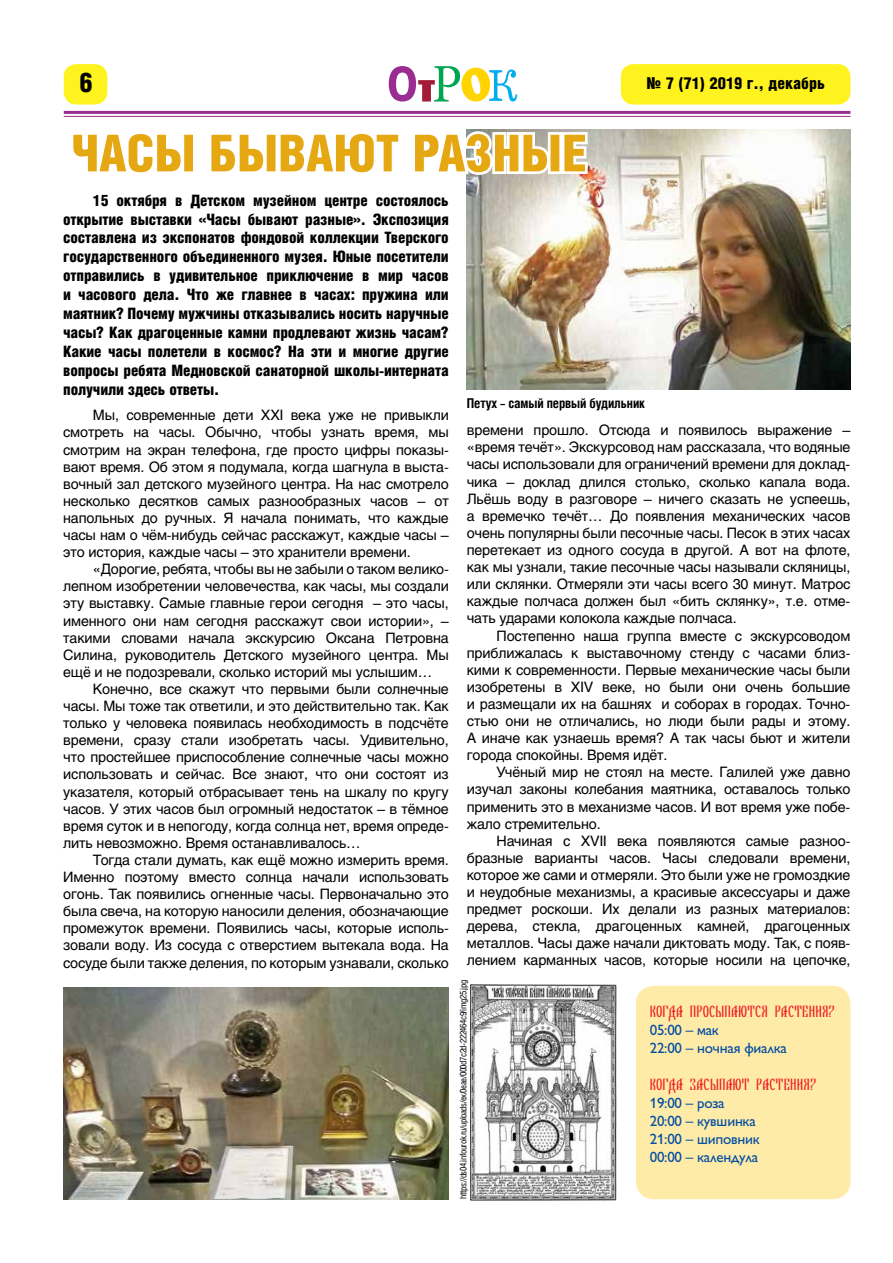
<style>
.page{position:relative;width:893px;height:1263px;background:#fff}
.page>*{position:absolute;margin:0;border:0;box-sizing:border-box;transform-origin:0 0}
.t1{font:51px "Helios Cond Black C";color:#e5a812}
.t2{font:27px "Helios Cond Black C";color:#000}
.t3{font:16.5px "A La Russ";letter-spacing:.01em;color:#ed1d24}
.t4{font:16.5px "Helios Cond Black C";color:#000}
.t5{font:15.75px/18.9px "Helios Cond Black C";letter-spacing:-.01em;color:#000;text-align:justify}
.t6{font:15px/18px "Gill Sans C";letter-spacing:-.015em;color:#034ea2}
.t7{font:14.25px/17.1px "Helios C";letter-spacing:-.01em;color:#000;text-align:justify}
.t8{font:700 13.5px "Helios Cond C";letter-spacing:-.01em;color:#000}
.t9{font:9px "Helios Cond C";letter-spacing:-.05em;color:#000}
</style>
<div class="page">
<div style="left:621px;top:64px;width:229px;height:41px;background:#fff31f;border-radius:13px"></div>
<hr style="left:64px;top:111px;width:786px;height:3px;background:#9a2d91">
<hr style="left:64px;top:116px;width:786px;height:1px;background:#9a2d91">
<div style="left:64px;top:64px;width:43px;height:41px;background:#fff31f;border-radius:13px"></div>
<img style="left:467px;top:130px;width:383px;height:260px">
<img style="left:64px;top:987px;width:385px;height:212px">
<img style="left:470px;top:984px;width:146px;height:216px">
<svg style="left:68px;top:65px;width:130px;height:52px"></svg>
<svg style="left:206px;top:66px;width:384px;height:112px"></svg>
<div style="left:636px;top:986px;width:214px;height:213px;background:#ffeba8;border-radius:18px"></div>
<h2 class="t2" style="left:79px;top:67px;width:15px">6</h2>
<p class="t4" style="left:646px;top:74px;width:180px">№ 7 (71) 2019 г., декабрь</p>
<h1 class="t1" style="left:71px;top:124px;width:516px">ЧАСЫ БЫВАЮТ РАЗНЫЕ</h1>
<p class="t5" style="left:63px;top:190px;width:387px;text-indent:30px">15 октября в Детском музейном центре состоялось открытие выставки «Часы бывают разные». Экспозиция составлена из экспонатов фондовой коллекции Тверского государственного объединенного музея. Юные посетители отправились в удивительное приключение в мир часов и часового дела. Что же главнее в часах: пружина или маятник? Почему мужчины отказывались носить наручные часы? Как драгоценные камни продлевают жизнь часам?<br>Какие часы полетели в космос? На эти и многие другие вопросы ребята Медновской санаторной школы-интерната получили здесь ответы.</p>
<p class="t7" style="left:63px;top:407px;width:387px;text-indent:30px">Мы, современные дети XXI века уже не привыкли смотреть на часы. Обычно, чтобы узнать время, мы смотрим на экран телефона, где просто цифры показы&shy;вают время. Об этом я подумала, когда шагнула в выста&shy;вочный зал детского музейного центра. На нас смотрело несколько десятков самых разнообразных часов – от напольных до ручных. Я начала понимать, что каждые часы нам о чём-нибудь сейчас расскажут, каждые часы – это история, каждые часы – это хранители времени.</p>
<p class="t7" style="left:63px;top:560px;width:387px;text-indent:30px">«Дорогие, ребята, чтобы вы не забыли о таком велико&shy;лепном изобретении человечества, как часы, мы создали эту выставку. Самые главные герои сегодня – это часы, именного они нам сегодня расскажут свои истории», – такими словами начала экскурсию Оксана Петровна Силина, руководитель Детского музейного центра. Мы ещё и не подозревали, сколько историй мы услышим…</p>
<p class="t7" style="left:63px;top:680px;width:387px;text-indent:30px">Конечно, все скажут что первыми были солнечные часы. Мы тоже так ответили, и это действительно так. Как только у человека появилась необходимость в подсчёте времени, сразу стали изобретать часы. Удивительно, что простейшее приспособление солнечные часы можно использовать и сейчас. Все знают, что они состоят из указателя, который отбрасывает тень на шкалу по кругу часов. У этих часов был огромный недостаток – в тёмное время суток и в непогоду, когда солнца нет, время опреде&shy;лить невозможно. Время останавливалось…</p>
<p class="t7" style="left:63px;top:851px;width:387px;text-indent:30px">Тогда стали думать, как ещё можно измерить время.<br>Именно поэтому вместо солнца начали использовать огонь. Так появились огненные часы. Первоначально это была свеча, на которую наносили деления, обозначающие промежуток времени. Появились часы, которые исполь&shy;зовали воду. Из сосуда с отверстием вытекала вода. На сосуде были также деления, по которым узнавали, сколько</p>
<p class="t8" style="left:467px;top:395px;width:180px">Петух – самый первый будильник</p>
<p class="t7" style="left:467px;top:421px;width:385px">времени прошло. Отсюда и появилось выражение – «время течёт». Экскурсовод нам рассказала, что водяные часы использовали для ограничений времени для доклад&shy;чика – доклад длился столько, сколько капала вода.<br>Льёшь воду в разговоре – ничего сказать не успеешь, а времечко течёт… До появления механических часов очень популярны были песочные часы. Песок в этих часах перетекает из одного сосуда в другой. А вот на флоте, как мы узнали, такие песочные часы называли скляницы, или склянки. Отмеряли эти часы всего 30 минут. Матрос каждые полчаса должен был «бить склянку», т.е. отме&shy;чать ударами колокола каждые полчаса.</p>
<p class="t7" style="left:467px;top:627px;width:385px;text-indent:30px">Постепенно наша группа вместе с экскурсоводом приближалась к выставочному стенду с часами близ&shy;кими к современности. Первые механические часы были изобретены в XIV веке, но были они очень большие и размещали их на башнях и соборах в городах. Точно&shy;стью они не отличались, но люди были рады и этому.<br>А иначе как узнаешь время? А так часы бьют и жители города спокойны. Время идёт.</p>
<p class="t7" style="left:467px;top:763px;width:385px;text-indent:30px">Учёный мир не стоял на месте. Галилей уже давно изучал законы колебания маятника, оставалось только применить это в механизме часов. И вот время уже побе&shy;жало стремительно.</p>
<p class="t7" style="left:467px;top:832px;width:385px;text-indent:30px">Начиная с XVII века появляются самые разноо&shy;бразные варианты часов. Часы следовали времени, которое же сами и отмеряли. Это были уже не громоздкие и неудобные механизмы, а красивые аксессуары и даже предмет роскоши. Их делали из разных материалов: дерева, стекла, драгоценных камней, драгоценных металлов. Часы даже начали диктовать моду. Так, с появ&shy;лением карманных часов, которые носили на цепочке,</p>
<p class="t9" style="left:458px;top:1199px;width:221px;rotate:-90deg">https://ds04.infourok.ru/uploads/ex/0eae/000d7c2d-222464c9/img25.jpg</p>
<p class="t3" style="left:650px;top:1002px;width:187px">КОГДА ПРОСЫПАЮТСЯ РАСТЕНИЯ?</p>
<p class="t6" style="left:650px;top:1020px;width:139px">05:00 – мак<br>22:00 – ночная фиалка</p>
<p class="t3" style="left:650px;top:1076px;width:168px">КОГДА ЗАСЫПАЮТ РАСТЕНИЯ?</p>
<p class="t6" style="left:650px;top:1094px;width:112px">19:00 – роза<br>20:00 – кувшинка<br>21:00 – шиповник<br>00:00 – календула</p>
</div>
